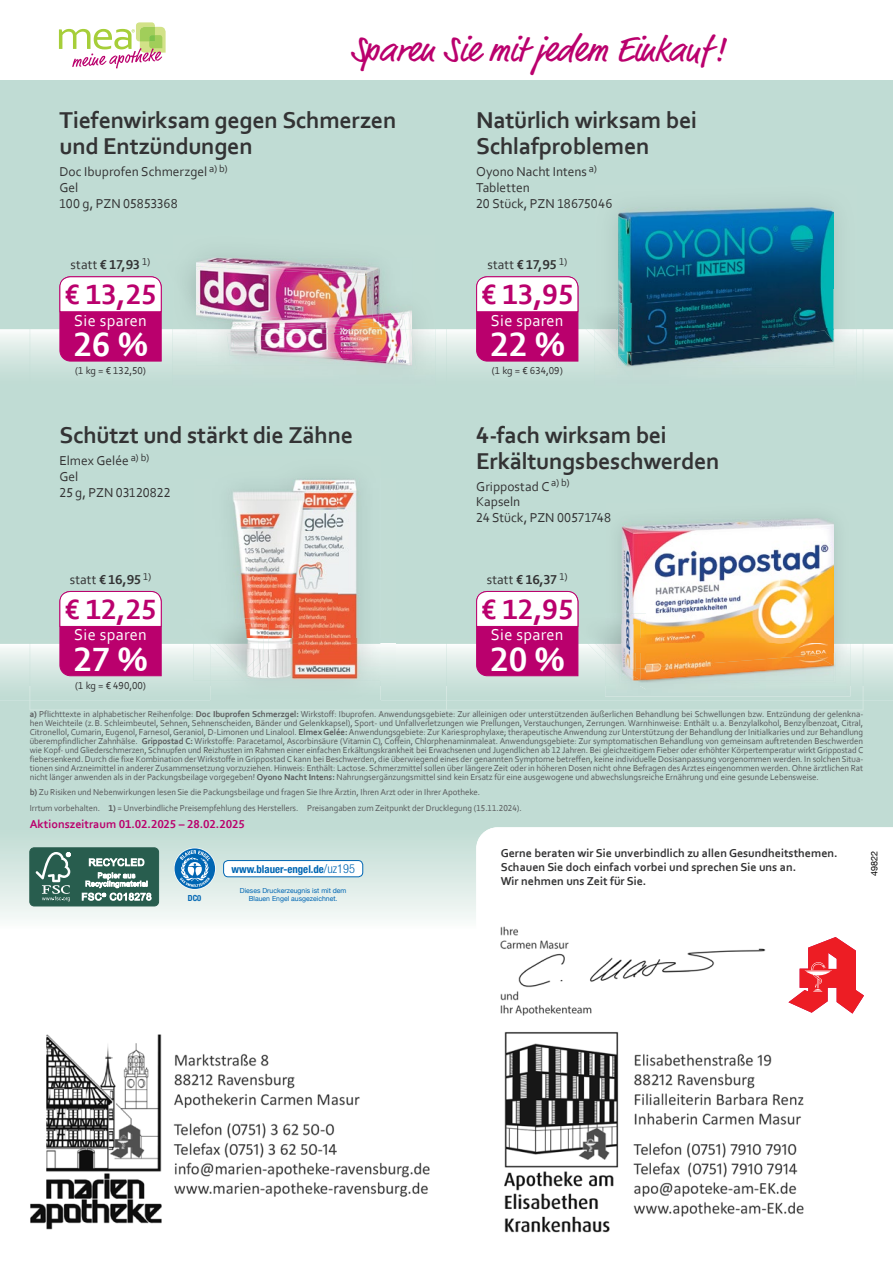
<style>
.page{position:relative;width:893px;height:1263px;background:#fff}
.page>*{position:absolute;margin:0;border:0;box-sizing:border-box;transform-origin:0 0}
.t1{font:36px "Market Pro";color:#ba006d}
.t2{font:700 35.25px "Corbel";letter-spacing:-.01em;color:#fff}
.t3{font:700 29.25px "Corbel";color:#ba006d}
.t4{font:700 24px/25.5px "Corbel";letter-spacing:-.01em;color:#333334}
.t5{font:16.5px "Corbel";letter-spacing:.02em;color:#fff}
.t6{font:13.5px/15.8px "Corbel";color:#333334}
.t7{font:700 13.5px "Corbel";color:#333334}
.t8{font:700 12px/14.4px "Corbel";color:#333334}
.t9{font:700 12px "Corbel";color:#ba006d}
.t10{font:700 condensed 10.8px "Helvetica Neue";color:#0066b3}
.t11{font:10.5px "Corbel";color:#333334}
.t12{font:9px/9px "Corbel";letter-spacing:-.005em;color:#58595b;text-align:justify}
.t13{font:9px "Helvetica Neue";color:#000}
.t14{font:700 condensed 8.4px "Helvetica Neue";color:#0066b3}
.t15{font:6.9px/8.2px "Helvetica Neue";color:#0066b3;text-align:center}
.s1{font-weight:400}
.s2{font-weight:700}
.s3{font-weight:300;font-size:12.3px}
</style>
<div class="page">
<div style="left:0;top:81px;width:893px;height:605px;background:#c0dcd4"></div>
<svg style="left:0;top:329px;width:893px;height:40px"></svg>
<svg style="left:0;top:710px;width:893px;height:209px;background:#c6dfd7"></svg>
<svg style="left:476px;top:827px;width:417px;height:92px"></svg>
<svg style="left:59px;top:22px;width:107px;height:46px"></svg>
<svg style="left:500px;top:926px;width:364px;height:88px"></svg>
<div style="left:30px;top:848px;width:129px;height:58px;background:#285d4e;border-radius:4px"></div>
<div style="left:29px;top:847px;width:130px;height:59px;border:1px solid #285d4e;border-radius:4px"></div>
<svg style="left:36px;top:852px;width:35px;height:49px"></svg>
<svg style="left:89px;top:858px;width:55px;height:8px"></svg>
<svg style="left:82px;top:872px;width:70px;height:29px"></svg>
<div style="left:224px;top:860px;width:139px;height:17px;background:#fff;border-radius:5px"></div>
<div style="left:223px;top:860px;width:140px;height:17px;border:1px solid #0066b3;border-radius:5px"></div>
<svg style="left:174px;top:848px;width:42px;height:42px"></svg>
<svg style="left:175px;top:848px;width:40px;height:41px;background:#67a4ce"></svg>
<svg style="left:70px;top:478px;width:291px;height:113px"></svg>
<svg style="left:487px;top:517px;width:349px;height:74px"></svg>
<svg style="left:0;top:591px;width:893px;height:119px"></svg>
<img style="left:191px;top:256px;width:190px;height:20px">
<svg style="left:616px;top:206px;width:219px;height:70px;background:#147aa4"></svg>
<img style="left:30px;top:276px;width:833px;height:93px">
<img style="left:30px;top:1032px;width:774px;height:201px">
<img style="left:501px;top:927px;width:267px;height:89px">
<h1 class="t1" style="left:350px;top:25px;width:377px">Sparen Sie mit jedem Einkauf!</h1>
<h3 class="t4" style="left:60px;top:107px;width:338px">Tiefenwirksam gegen Schmerzen und Entzündungen</h3>
<h3 class="t6" style="left:60px;top:163px;width:170px">Doc Ibuprofen Schmerzgel <sup>a)</sup> <sup>b)<br></sup>Gel<br>100 g, PZN 05853368</h3>
<h3 class="t7" style="left:71px;top:257px;width:81px"><span class="s1">statt</span> € 17,93 <sup>1)</sup></h3>
<h3 class="t3" style="left:64px;top:276px;width:94px">€ 13,25</h3>
<h3 class="t5" style="left:74px;top:310px;width:74px">Sie sparen</h3>
<h2 class="t2" style="left:74px;top:323px;width:75px">26 %</h2>
<p class="t11" style="left:75px;top:364px;width:73px">(1 kg = € 132,50)</p>
<h3 class="t4" style="left:476px;top:107px;width:222px">Natürlich wirksam bei<br>Schlafproblemen</h3>
<h3 class="t6" style="left:476px;top:163px;width:138px">Oyono Nacht Intens <sup>a)<br></sup>Tabletten<br>20 Stück, PZN 18675046</h3>
<h3 class="t7" style="left:487px;top:257px;width:81px"><span class="s1">statt</span> € 17,95 <sup>1)</sup></h3>
<h3 class="t3" style="left:481px;top:276px;width:94px">€ 13,95</h3>
<h3 class="t5" style="left:491px;top:310px;width:74px">Sie sparen</h3>
<h2 class="t2" style="left:490px;top:323px;width:76px">22 %</h2>
<p class="t11" style="left:492px;top:364px;width:73px">(1 kg = € 634,09)</p>
<h3 class="t4" style="left:60px;top:422px;width:295px">Schützt und stärkt die Zähne</h3>
<h3 class="t6" style="left:60px;top:452px;width:113px">Elmex Gelée <sup>a)</sup> <sup>b)<br></sup>Gel<br>25 g, PZN 03120822</h3>
<h3 class="t4" style="left:476px;top:422px;width:245px">4-fach wirksam bei<br>Erkältungsbeschwerden</h3>
<h3 class="t6" style="left:476px;top:478px;width:136px">Grippostad C <sup>a)</sup> <sup>b)<br></sup>Kapseln<br>24 Stück, PZN 00571748</h3>
<h3 class="t7" style="left:70px;top:571px;width:83px"><span class="s1">statt</span> € 16,95 <sup>1)</sup></h3>
<h3 class="t3" style="left:64px;top:591px;width:94px">€ 12,25</h3>
<h3 class="t5" style="left:74px;top:625px;width:74px">Sie sparen</h3>
<h2 class="t2" style="left:74px;top:637px;width:75px">27 %</h2>
<p class="t11" style="left:75px;top:679px;width:73px">(1 kg = € 490,00)</p>
<h3 class="t7" style="left:487px;top:571px;width:83px"><span class="s1">statt</span> € 16,37 <sup>1)</sup></h3>
<h3 class="t3" style="left:481px;top:591px;width:94px">€ 12,95</h3>
<h3 class="t5" style="left:491px;top:625px;width:74px">Sie sparen</h3>
<h2 class="t2" style="left:490px;top:637px;width:75px">20 %</h2>
<p class="t12" style="left:30px;top:709px;width:835px"><span class="s2">a)</span> Pflichttexte in alphabetischer Reihenfolge: <span class="s2">Doc Ibuprofen Schmerzgel:</span> Wirkstoff: Ibuprofen. Anwendungsgebiete: Zur alleinigen oder unterstützenden äußerlichen Behandlung bei Schwellungen bzw. Entzündung der gelenkna&shy;hen Weichteile (z. B. Schleimbeutel, Sehnen, Sehnenscheiden, Bänder und Gelenkkapsel), Sport- und Unfallverletzungen wie Prellungen, Verstauchungen, Zerrungen. Warnhinweise: Enthält u. a. Benzylalkohol, Benzylbenzoat, Citral, Citronellol, Cumarin, Eugenol, Farnesol, Geraniol, D-Limonen und Linalool. <span class="s2">Elmex Gelée:</span> Anwendungsgebiete: Zur Kariesprophylaxe; therapeutische Anwendung zur Unterstützung der Behandlung der Initialkaries und zur Behandlung überempfindlicher Zahnhälse. <span class="s2">Grippostad C:</span> Wirkstoffe: Paracetamol, Ascorbinsäure (Vitamin C), Coffein, Chlorphenaminmaleat. Anwendungsgebiete: Zur symptomatischen Behandlung von gemeinsam auftretenden Beschwerden wie Kopf- und Gliederschmerzen, Schnupfen und Reizhusten im Rahmen einer einfachen Erkältungskrankheit bei Erwachsenen und Jugendlichen ab 12 Jahren. Bei gleichzeitigem Fieber oder erhöhter Körpertemperatur wirkt Grippostad C fiebersenkend. Durch die fixe Kombination der Wirkstoffe in Grippostad C kann bei Beschwerden, die überwiegend eines der genannten Symptome betreffen, keine individuelle Dosisanpassung vorgenommen werden. In solchen Situa&shy;tionen sind Arzneimittel in anderer Zusammensetzung vorzuziehen. Hinweis: Enthält: Lactose. Schmerzmittel sollen über längere Zeit oder in höheren Dosen nicht ohne Befragen des Arztes eingenommen werden. Ohne ärztlichen Rat nicht länger anwenden als in der Packungsbeilage vorgegeben! <span class="s2">Oyono Nacht Intens:</span> Nahrungsergänzungsmittel sind kein Ersatz für eine ausgewogene und abwechslungsreiche Ernährung und eine gesunde Lebensweise.</p>
<p class="t12" style="left:30px;top:784px;width:493px;line-height:16.2px"><span class="s2">b)</span> Zu Risiken und Nebenwirkungen lesen Sie die Packungsbeilage und fragen Sie Ihre Ärztin, Ihren Arzt oder in Ihrer Apotheke.<br>Irrtum vorbehalten. <span class="s2">1)</span> = Unverbindliche Preisempfehlung des Herstellers. Preisangaben zum Zeitpunkt der Drucklegung (15.11.2024).</p>
<h3 class="t9" style="left:30px;top:816px;width:216px">Aktionszeitraum 01.02.2025 – 28.02.2025</h3>
<p class="t10" style="left:231px;top:863px;width:125px">www.blauer-engel.de<span class="s3">/uz195</span></p>
<p class="t14" style="left:188px;top:891px;width:15px">DC0</p>
<p class="t15" style="left:240px;top:887px;width:108px">Dieses Druckerzeugnis ist mit dem<br>Blauen Engel ausgezeichnet.</p>
<h3 class="t8" style="left:501px;top:845px;width:338px">Gerne beraten wir Sie unverbindlich zu allen Gesundheitsthemen.<br>Schauen Sie doch einfach vorbei und sprechen Sie uns an.<br>Wir nehmen uns Zeit für Sie.</h3>
<p class="t13" style="left:868px;top:875px;width:27px;rotate:-90deg">49822</p>
</div>
